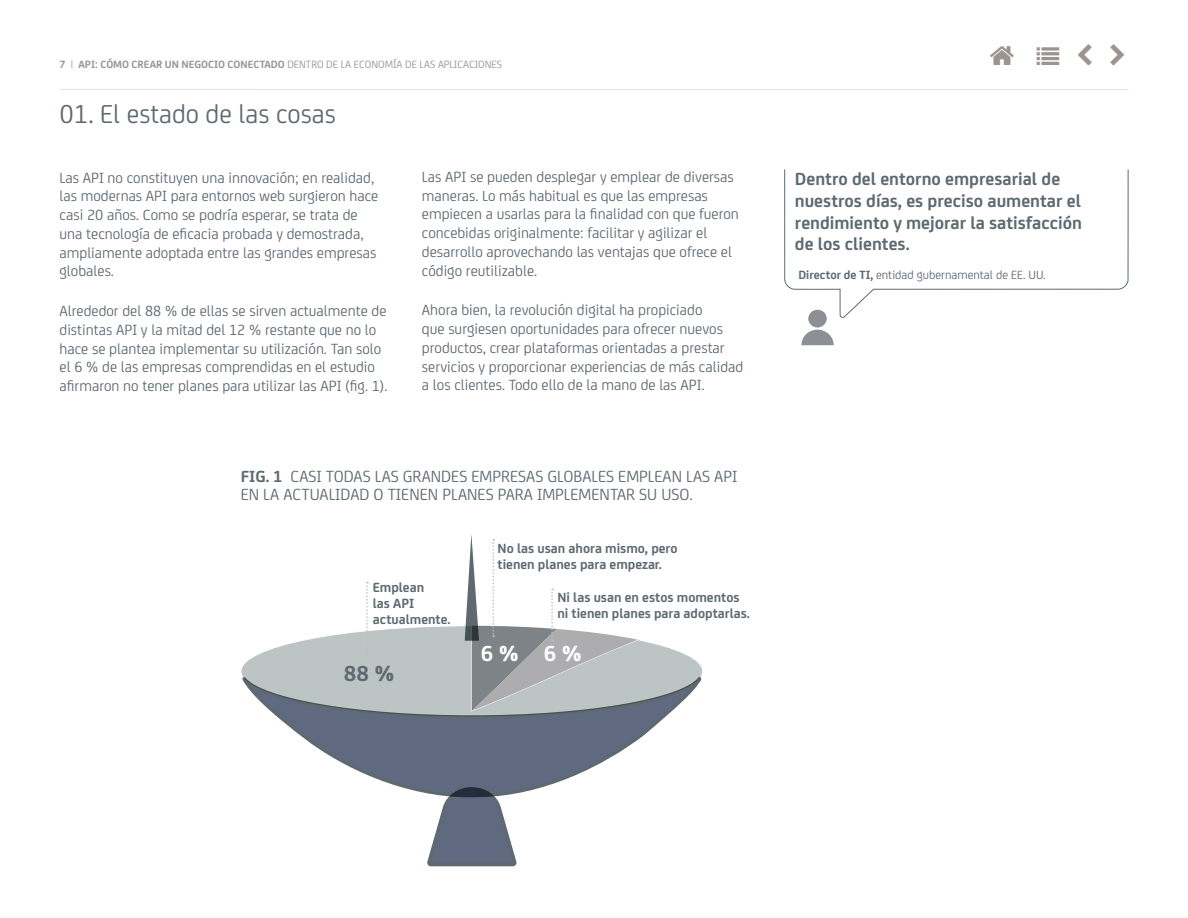
<style>
.page{position:relative;width:1188px;height:918px;background:#fff}
.page>*{position:absolute;margin:0;border:0;box-sizing:border-box;transform-origin:0 0}
.t1{font:27.75px "CA Sans";color:#5e6a70}
.t2{font:700 23.25px "CA Sans";color:#fff}
.t3{font:700 23.25px "CA Sans";color:#5e6a70}
.t4{font:700 18.75px/21.8px "CA Sans";color:#5e6a70}
.t5{font:17.25px/18.8px "CA Sans";color:#5e6a70}
.t6{font:15.75px/18.8px "CA Sans";color:#5e6a70}
.t7{font:700 14.25px/15.8px "CA Sans";color:#5e6a70}
.t8{font:12.75px "CA Sans";color:#5e6a70}
.t9{font:11.25px "CA Sans";color:#9b948f}
.s1{font-weight:700}
</style>
<div class="page">
<hr style="left:60px;top:89px;width:1068px;height:1px;background:#e2e2e2">
<svg style="left:784px;top:169px;width:345px;height:149px"></svg>
<div style="left:808px;top:310px;width:19px;height:18px;background:#8c9094;border-radius:50%"></div>
<svg style="left:801px;top:330px;width:33px;height:15px"></svg>
<svg style="left:277px;top:717px;width:388px;height:77px"></svg>
<svg style="left:426px;top:786px;width:91px;height:81px"></svg>
<svg style="left:241px;top:534px;width:461px;height:183px"></svg>
<p class="t9" style="left:60px;top:56px;width:444px"><span class="s1">7</span> | <span class="s1">API: CÓMO CREAR UN NEGOCIO CONECTADO</span> DENTRO DE LA ECONOMÍA DE LAS APLICACIONES</p>
<h1 class="t1" style="left:60px;top:94px;width:278px">01. El estado de las cosas</h1>
<p class="t6" style="left:60px;top:167px;width:320px">Las API no constituyen una innovación; en realidad, las modernas API para entornos web surgieron hace casi 20 años. Como se podría esperar, se trata de una tecnología de eficacia probada y demostrada, ampliamente adoptada entre las grandes empresas globales.</p>
<p class="t6" style="left:60px;top:301px;width:329px">Alrededor del 88 % de ellas se sirven actualmente de distintas API y la mitad del 12 % restante que no lo hace se plantea implementar su utilización. Tan solo el 6 % de las empresas comprendidas en el estudio afirmaron no tener planes para utilizar las API (fig. 1).</p>
<p class="t6" style="left:422px;top:166px;width:318px">Las API se pueden desplegar y emplear de diversas maneras. Lo más habitual es que las empresas empiecen a usarlas para la finalidad con que fueron concebidas originalmente: facilitar y agilizar el desarrollo aprovechando las ventajas que ofrece el código reutilizable.</p>
<p class="t6" style="left:422px;top:300px;width:323px">Ahora bien, la revolución digital ha propiciado<br>que surgiesen oportunidades para ofrecer nuevos productos, crear plataformas orientadas a prestar servicios y proporcionar experiencias de más calidad a los clientes. Todo ello de la mano de las API.</p>
<p class="t5" style="left:241px;top:466px;width:498px"><span class="s1">FIG. 1</span> CASI TODAS LAS GRANDES EMPRESAS GLOBALES EMPLEAN LAS API<br>EN LA ACTUALIDAD O TIENEN PLANES PARA IMPLEMENTAR SU USO.</p>
<p class="t7" style="left:373px;top:579px;width:79px">Emplean<br>las API actualmente.</p>
<h2 class="t3" style="left:344px;top:656px;width:53px">88 %</h2>
<p class="t7" style="left:498px;top:540px;width:182px">No las usan ahora mismo, pero tienen planes para empezar.</p>
<p class="t7" style="left:557px;top:589px;width:194px">Ni las usan en estos momentos ni tienen planes para adoptarlas.</p>
<h2 class="t2" style="left:481px;top:636px;width:103px">6 % 6 %</h2>
<p class="t4" style="left:795px;top:167px;width:289px">Dentro del entorno empresarial de nuestros días, es preciso aumentar el rendimiento y mejorar la satisfacción de los clientes.</p>
<p class="t8" style="left:798px;top:266px;width:249px"><span class="s1">Director de TI,</span> entidad gubernamental de EE. UU.</p>
</div>
